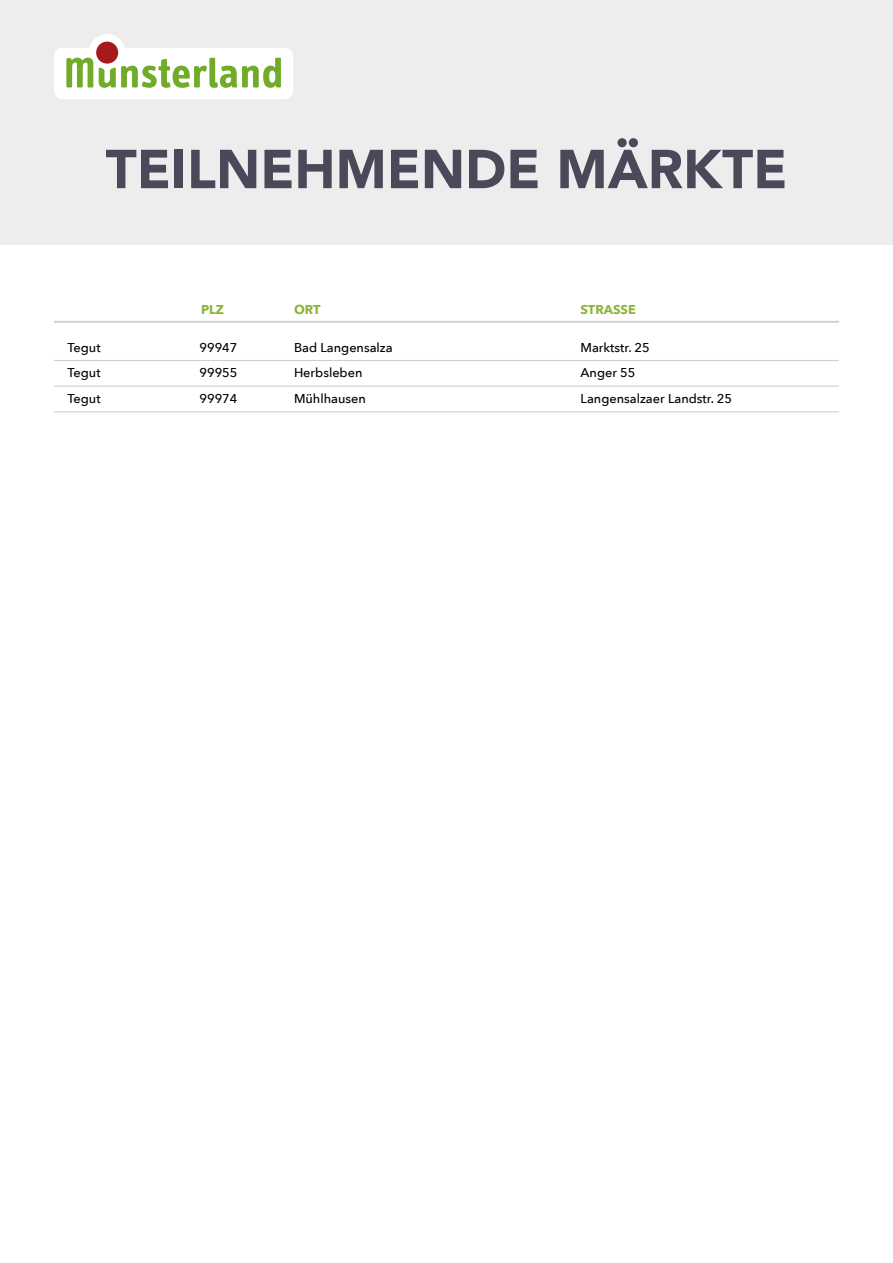
<style>
.page{position:relative;width:893px;height:1263px;background:#fff}
.page>*{position:absolute;margin:0;border:0;box-sizing:border-box;transform-origin:0 0}
.t1{font:900 54.15px "Avenir";color:#4a495a}
.t2{font:500 12.75px "Avenir Next";color:#000}
.t3{font:700 12.75px "Avenir Next";color:#8bb439}
</style>
<div class="page">
<div style="left:0;top:0;width:893px;height:244px;background:#ededee"></div>
<hr style="left:54px;top:321px;width:785px;height:2px;background:#92929c">
<hr style="left:54px;top:360px;width:785px;height:1px;background:#92929c">
<hr style="left:54px;top:386px;width:785px;height:1px;background:#92929c">
<hr style="left:54px;top:411px;width:785px;height:1px;background:#92929c">
<svg style="left:54px;top:34px;width:239px;height:65px"></svg>
<div style="left:96px;top:42px;width:22px;height:22px;background:#a71a1c;border-radius:50%"></div>
<h1 class="t1" style="left:106px;top:123px;width:683px">TEILNEHMENDE MÄRKTE</h1>
<p class="t3" style="left:201px;top:298px;width:24px">PLZ</p>
<p class="t3" style="left:294px;top:298px;width:28px">ORT</p>
<p class="t3" style="left:581px;top:298px;width:57px">STRASSE</p>
<p class="t2" style="left:68px;top:336px;width:35px">Tegut</p>
<p class="t2" style="left:199px;top:336px;width:39px">99947</p>
<p class="t2" style="left:294px;top:336px;width:100px">Bad Langensalza</p>
<p class="t2" style="left:580px;top:336px;width:71px">Marktstr. 25</p>
<p class="t2" style="left:68px;top:362px;width:35px">Tegut</p>
<p class="t2" style="left:199px;top:362px;width:39px">99955</p>
<p class="t2" style="left:294px;top:362px;width:70px">Herbsleben</p>
<p class="t2" style="left:580px;top:362px;width:56px">Anger 55</p>
<p class="t2" style="left:68px;top:388px;width:35px">Tegut</p>
<p class="t2" style="left:199px;top:388px;width:39px">99974</p>
<p class="t2" style="left:294px;top:388px;width:73px">Mühlhausen</p>
<p class="t2" style="left:580px;top:388px;width:153px">Langensalzaer Landstr. 25</p>
</div>
